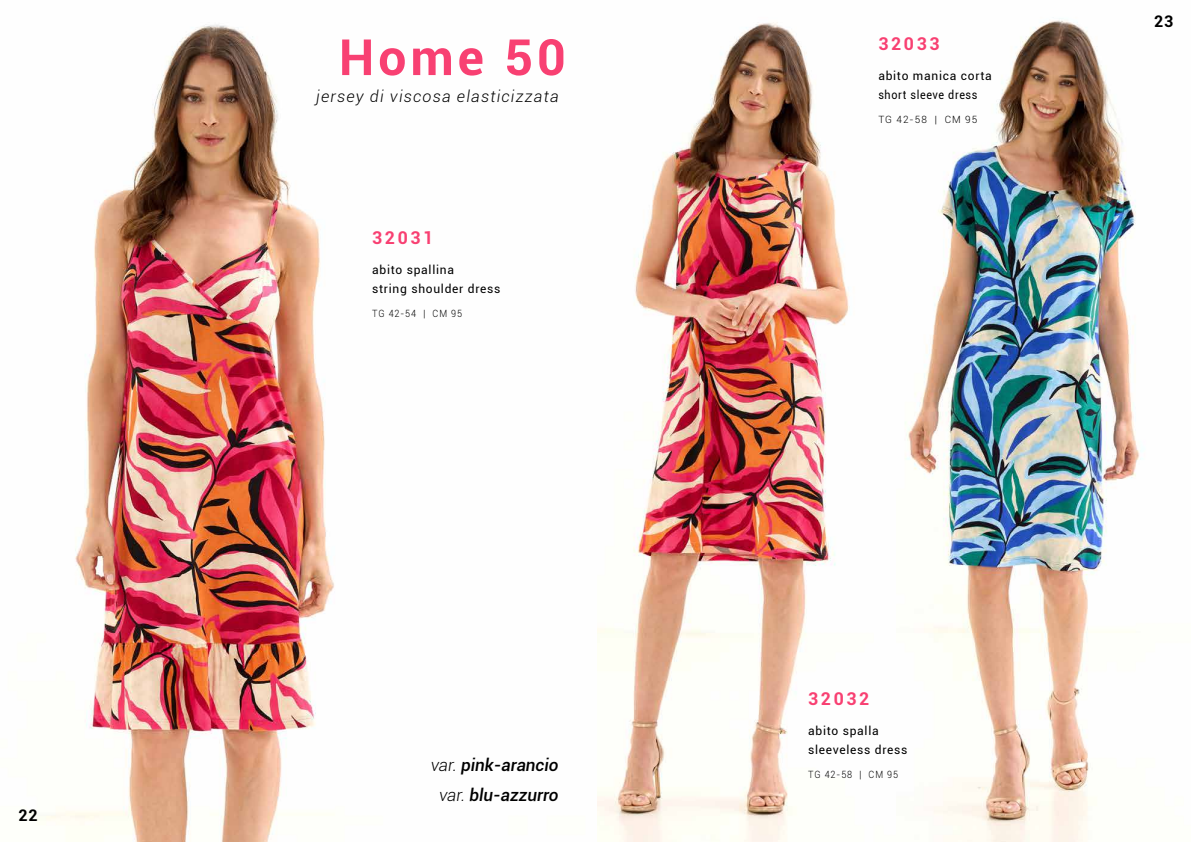
<style>
.page{position:relative;width:1191px;height:842px;background:#fff}
.page>*{position:absolute;margin:0;border:0;box-sizing:border-box;transform-origin:0 0}
.t1{font:700 50px "Roboto";letter-spacing:.08em;color:#f84072}
.t2{font:700 17.7px "Roboto";letter-spacing:.15em;color:#f84072}
.t3{font:italic 500 17.1px/29.9px "Roboto";color:#000;text-align:center}
.t4{font:italic 300 16px "Roboto";letter-spacing:.075em;color:#000}
.t5{font:700 16px "Roboto";color:#000}
.t6{font:12px/19px "Roboto";letter-spacing:.06em;color:#000}
.t7{font:300 10px "Roboto";letter-spacing:.1em;color:#000;scale:.91 1}
.t8{font:300 10px "Roboto";letter-spacing:.1em;color:#000}
.s1{font-weight:300}
</style>
<div class="page">
<img style="left:27px;top:22px;width:823px;height:820px">
<img style="left:905px;top:20px;width:237px;height:822px">
<h3 class="t5" style="left:18px;top:804px;width:21px">22</h3>
<h1 class="t1" style="left:339px;top:22px;width:228px">Home 50</h1>
<h3 class="t4" style="left:316px;top:86px;width:244px">jersey di viscosa elasticizzata</h3>
<h2 class="t2" style="left:372px;top:225px;width:63px">32031</h2>
<p class="t6" style="left:372px;top:260px;width:130px">abito spallina<br>string shoulder dress</p>
<p class="t7" style="left:372px;top:307px;width:100px">TG 42-54 | CM 95</p>
<h3 class="t3" style="left:431px;top:749px;width:129px"><span class="s1">var.</span> pink-arancio <span class="s1">var.</span> blu-azzurro</h3>
<h2 class="t2" style="left:878px;top:31px;width:63px">32033</h2>
<p class="t6" style="left:878px;top:66px;width:115px">abito manica corta short sleeve dress</p>
<p class="t8" style="left:878px;top:112px;width:100px">TG 42-58 | CM 95</p>
<h3 class="t5" style="left:1154px;top:10px;width:21px">23</h3>
<h2 class="t2" style="left:808px;top:686px;width:63px">32032</h2>
<p class="t6" style="left:808px;top:721px;width:101px">abito spalla sleeveless dress</p>
<p class="t7" style="left:808px;top:768px;width:100px">TG 42-58 | CM 95</p>
</div>
